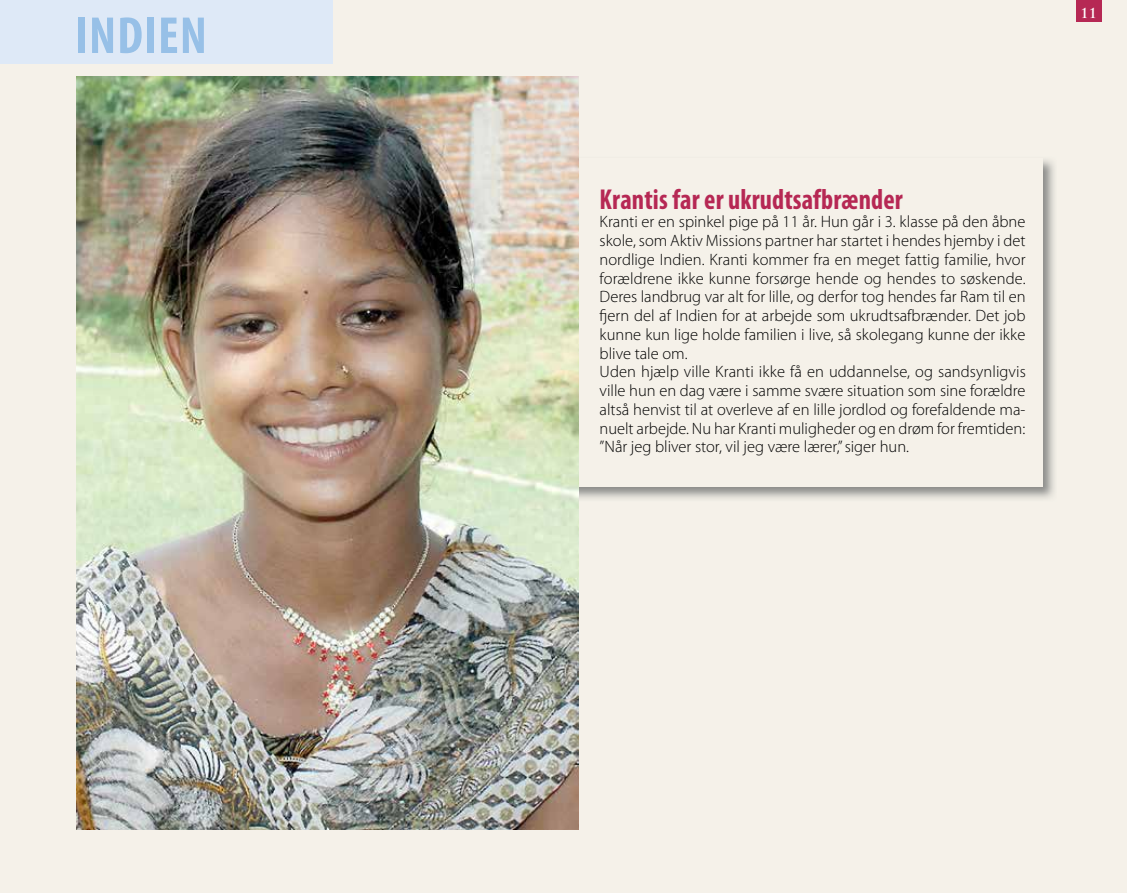
<style>
.page{position:relative;width:1127px;height:893px;background:#f5f1e9}
.page>*{position:absolute;margin:0;border:0;box-sizing:border-box;transform-origin:0 0}
.t1{font:700 condensed 52.5px "Myriad Pro";letter-spacing:.02em;color:#97c0e7}
.t2{font:700 condensed 28.95px "Myriad Pro";letter-spacing:.005em;color:#b62854;scale:.93 1}
.t3{font:300 16.5px/18.8px "Myriad Pro";color:#000}
.t4{font:700 13.5px "Trajan Pro";color:#fff}
</style>
<div class="page">
<div style="left:1076px;top:0;width:25px;height:21px;background:#b62854"></div>
<img style="left:578px;top:157px;width:477px;height:344px">
<div style="left:524px;top:159px;width:518px;height:328px;background:#f5f1e9"></div>
<img style="left:77px;top:77px;width:501px;height:752px">
<div style="left:0;top:0;width:332px;height:64px;background:#dee9f7"></div>
<h1 class="t1" style="left:75px;top:3px;width:133px">inDien</h1>
<p class="t4" style="left:1080px;top:5px;width:18px">11</p>
<h2 class="t2" style="left:600px;top:181px;width:327px">Krantis far er ukrudtsafbrænder</h2>
<p class="t3" style="left:600px;top:212px;width:428px">Kranti er en spinkel pige på 11 år. Hun går i 3. klasse på den åbne skole, som Aktiv Missions partner har startet i hendes hjemby i det nordlige Indien. Kranti kommer fra en meget fattig familie, hvor forældrene ikke kunne forsørge hende og hendes to søskende.<br>Deres landbrug var alt for lille, og derfor tog hendes far Ram til en fjern del af Indien for at arbejde som ukrudtsafbrænder. Det job kunne kun lige holde familien i live, så skolegang kunne der ikke blive tale om.<br>Uden hjælp ville Kranti ikke få en uddannelse, og sandsynligvis ville hun en dag være i samme svære situation som sine forældre altså henvist til at overleve af en lille jordlod og forefaldende ma&shy;nuelt arbejde. Nu har Kranti muligheder og en drøm for fremtiden: ”Når jeg bliver stor, vil jeg være lærer,” siger hun.</p>
</div>
